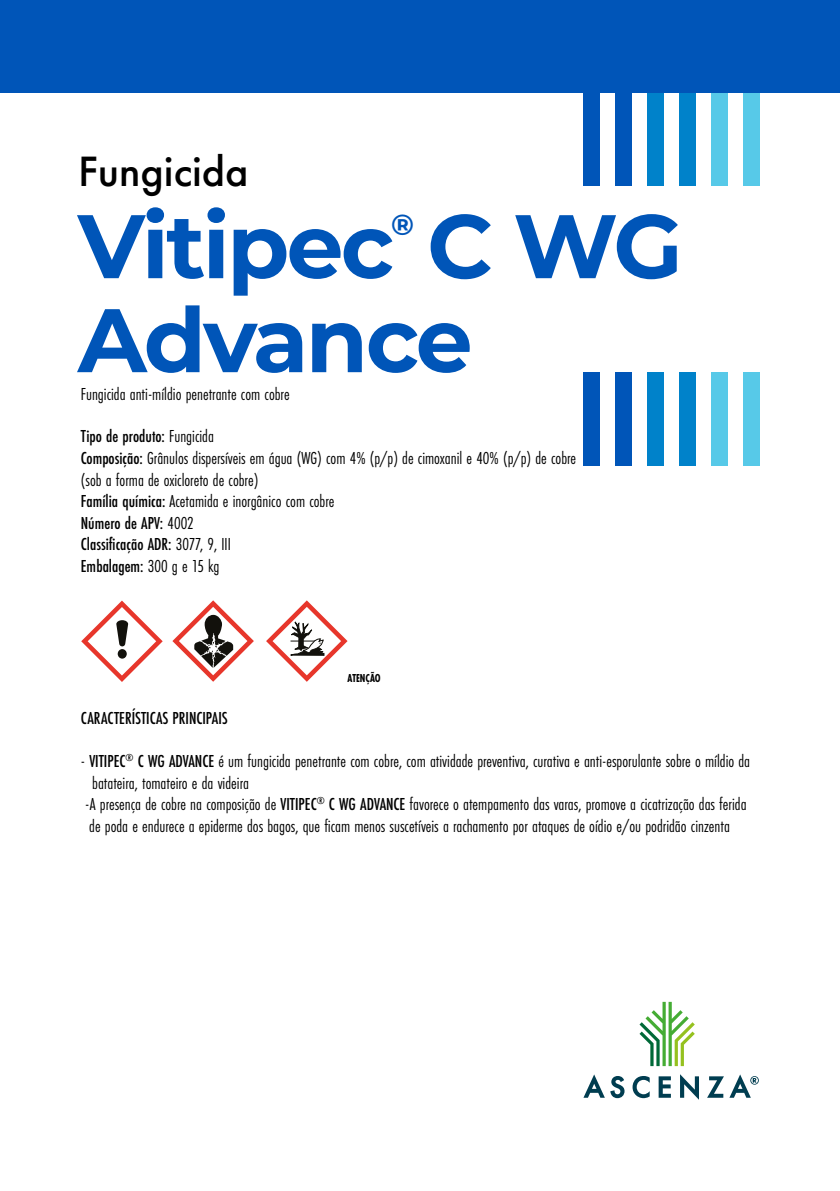
<style>
.page{position:relative;width:840px;height:1191px;background:#fff}
.page>*{position:absolute;margin:0;border:0;box-sizing:border-box;transform-origin:0 0}
.t1{font:700 90px "Montserrat";letter-spacing:-.03em;color:#0055b8}
.t2{font:500 44px "Futura PT";color:#000}
.t3{font:700 29.2px "Montserrat";color:#0055b8}
.t4{font:18px/21.6px "Futura PT Cond";color:#000}
.t5{font:500 18px "Futura PT Cond";color:#000}
.t6{font:700 12px "Futura PT Cond";color:#000;scale:.9 1}
.s1{font-weight:500}
</style>
<div class="page">
<div style="left:583px;top:93px;width:17px;height:93px;background:#0055b8"></div>
<div style="left:615px;top:93px;width:17px;height:93px;background:#0055b8"></div>
<div style="left:647px;top:93px;width:17px;height:93px;background:#0082ca"></div>
<div style="left:678px;top:93px;width:17px;height:93px;background:#0082ca"></div>
<div style="left:710px;top:93px;width:17px;height:93px;background:#57c9e8"></div>
<div style="left:742px;top:93px;width:17px;height:93px;background:#57c9e8"></div>
<div style="left:583px;top:372px;width:17px;height:94px;background:#0055b8"></div>
<div style="left:615px;top:372px;width:17px;height:94px;background:#0055b8"></div>
<div style="left:647px;top:372px;width:17px;height:94px;background:#0082ca"></div>
<div style="left:678px;top:372px;width:17px;height:94px;background:#0082ca"></div>
<div style="left:710px;top:372px;width:17px;height:94px;background:#57c9e8"></div>
<div style="left:742px;top:372px;width:17px;height:94px;background:#57c9e8"></div>
<div style="left:0;top:0;width:839px;height:93px;background:#0055b8"></div>
<svg style="left:639px;top:1001px;width:55px;height:65px"></svg>
<svg style="left:610px;top:1076px;width:14px;height:22px"></svg>
<svg style="left:632px;top:1076px;width:17px;height:22px"></svg>
<svg style="left:658px;top:1076px;width:12px;height:21px"></svg>
<svg style="left:680px;top:1074px;width:18px;height:25px"></svg>
<svg style="left:707px;top:1076px;width:16px;height:21px"></svg>
<svg style="left:584px;top:1074px;width:20px;height:23px"></svg>
<svg style="left:729px;top:1074px;width:29px;height:23px"></svg>
<svg style="left:266px;top:600px;width:81px;height:82px"></svg>
<svg style="left:81px;top:600px;width:82px;height:82px"></svg>
<svg style="left:172px;top:600px;width:82px;height:82px"></svg>
<h2 class="t2" style="left:78px;top:145px;width:172px">Fungicida</h2>
<h1 class="t1" style="left:78px;top:181px;width:606px">Vitipec C WG</h1>
<h3 class="t3" style="left:391px;top:203px;width:24px">®</h3>
<h1 class="t1" style="left:78px;top:275px;width:396px">Advance</h1>
<p class="t4" style="left:81px;top:383px;width:210px">Fungicida anti-míldio penetrante com cobre</p>
<p class="t4" style="left:81px;top:425px;width:496px"><span class="s1">Tipo de produto:</span> Fungicida<br><span class="s1">Composição:</span> Grânulos dispersíveis em água (WG) com 4% (p/p) de cimoxanil e 40% (p/p) de cobre (sob a forma de oxicloreto de cobre)<br><span class="s1">Família química:</span> Acetamida e inorgânico com cobre<br><span class="s1">Número de APV:</span> 4002<br><span class="s1">Classificação ADR:</span> 3077, 9, III<br><span class="s1">Embalagem:</span> 300 g e 15 kg</p>
<p class="t6" style="left:347px;top:671px;width:38px">ATENÇÃO</p>
<p class="t5" style="left:81px;top:707px;width:148px">CARACTERÍSTICAS PRINCIPAIS</p>
<p class="t4" style="left:81px;top:750px;width:670px">- <span class="s1">VITIPEC</span><sup>®</sup> <span class="s1">C WG ADVANCE</span> é um fungicida penetrante com cobre, com atividade preventiva, curativa e anti-esporulante sobre o míldio da</p>
<p class="t4" style="left:92px;top:772px;width:158px">batateira, tomateiro e da videira</p>
<p class="t4" style="left:85px;top:793px;width:662px">-A presença de cobre na composição de <span class="s1">VITIPEC</span><sup>®</sup> <span class="s1">C WG ADVANCE</span> favorece o atempamento das varas, promove a cicatrização das ferida</p>
<p class="t4" style="left:89px;top:815px;width:642px">de poda e endurece a epiderme dos bagos, que ficam menos suscetíveis a rachamento por ataques de oídio e/ou podridão cinzenta</p>
</div>
